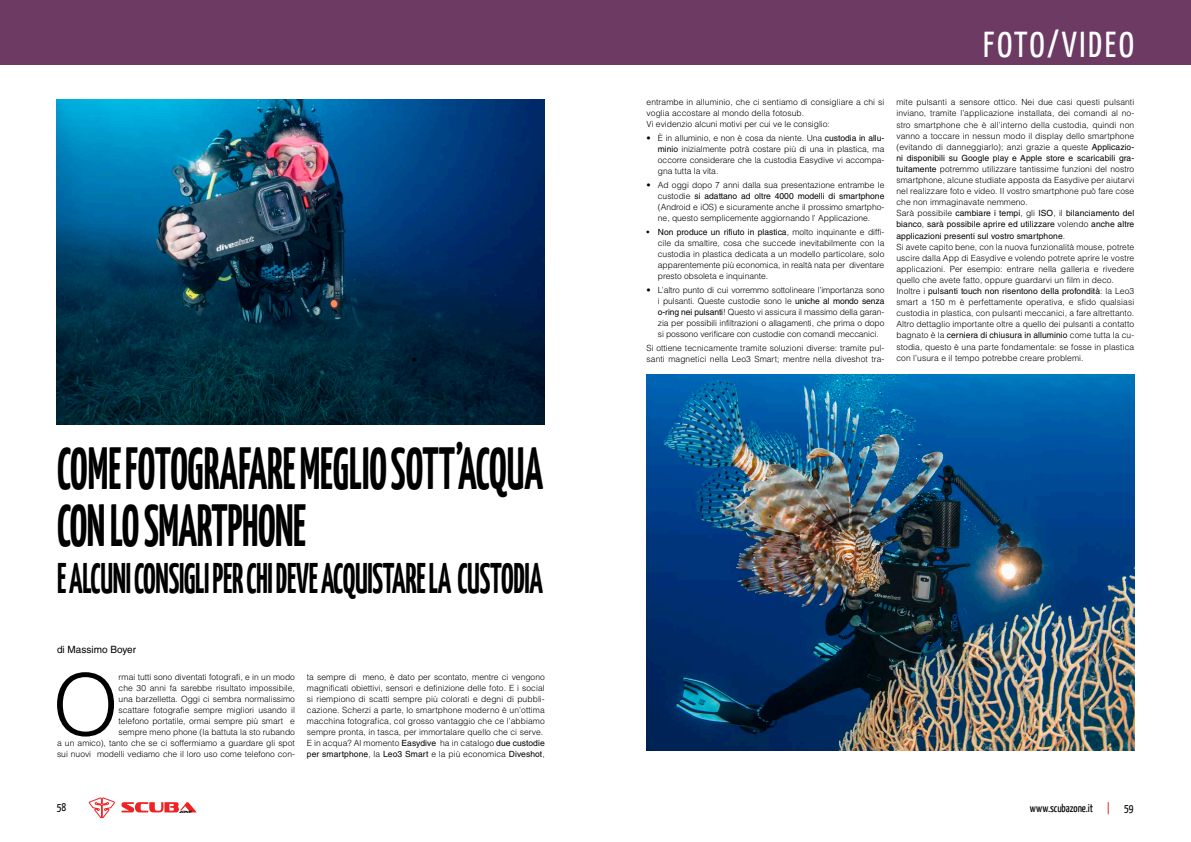
<style>
.page{position:relative;width:1191px;height:842px;background:#fff}
.page>*{position:absolute;margin:0;border:0;box-sizing:border-box;transform-origin:0 0}
.t1{font:300 84.9px "Helvetica LT Std";color:#000}
.t2{font:700 59.3px/57px "Yanone Kaffeesatz";letter-spacing:-.01em;color:#000;scale:.72 1}
.t3{font:700 42.8px "Yanone Kaffeesatz";letter-spacing:-.01em;color:#000;scale:.72 1}
.t4{font:36px "Yanone Kaffeesatz";letter-spacing:.07em;color:#fff}
.t5{font:11.2px "Yanone Kaffeesatz";letter-spacing:-.005em;color:#000}
.t6{font:10px "Helvetica LT Std";color:#000}
.t7{font:300 8.5px/11px "Helvetica LT Std";letter-spacing:.01em;color:#000}
.t8{font:italic 3.3px "Sofachrome Rg";color:#000;scale:.8 1}
.s1{font-weight:400}
</style>
<div class="page">
<svg style="left:88px;top:797px;width:27px;height:22px"></svg>
<svg style="left:121px;top:802px;width:75px;height:10px"></svg>
<svg style="left:1107px;top:802px;width:1px;height:12px"></svg>
<div style="left:0;top:0;width:1191px;height:64px;background:#6c3a62"></div>
<img style="left:57px;top:99px;width:487px;height:325px">
<img style="left:646px;top:374px;width:488px;height:376px">
<h2 class="t2" style="left:57px;top:445px;width:677px">COME FOTOGRAFARE MEGLIO SOTT’ACQUA<br>CON LO SMARTPHONE</h2>
<h3 class="t3" style="left:57px;top:562px;width:676px">E ALCUNI CONSIGLI PER CHI DEVE ACQUISTARE LA CUSTODIA</h3>
<p class="t6" style="left:57px;top:644px;width:80px">di Massimo Boyer</p>
<h1 class="t1" style="left:53px;top:652px;width:68px">O</h1>
<p class="t7" style="left:57px;top:671px;width:239px;text-align:right">rmai tutti sono diventati fotografi, e in un modo<br>che 30 anni fa sarebbe risultato impossibile,<br>una barzelletta. Oggi ci sembra normalissimo<br>scattare fotografie sempre migliori usando il<br>telefono portatile, ormai sempre più smart e<br>sempre meno phone (la battuta la sto rubando<br>a un amico), tanto che se ci soffermiamo a guardare gli spot sui nuovi modelli vediamo che il loro uso come telefono con-</p>
<p class="t7" style="left:307px;top:671px;width:239px">ta sempre di meno, è dato per scontato, mentre ci vengono magnificati obiettivi, sensori e definizione delle foto. E i social si riempiono di scatti sempre più colorati e degni di pubbli&shy;cazione. Scherzi a parte, lo smartphone moderno è un’ottima macchina fotografica, col grosso vantaggio che ce l’abbiamo sempre pronta, in tasca, per immortalare quello che ci serve.<br>E in acqua? Al momento <span class="s1">Easydive</span> ha in catalogo <span class="s1">due custodie per smartphone</span>, la <span class="s1">Leo3 Smart</span> e la più economica <span class="s1">Diveshot</span>,</p>
<h3 class="t4" style="left:983px;top:31px;width:152px">FOTO/VIDEO</h3>
<p class="t7" style="left:646px;top:97px;width:239px">entrambe in alluminio, che ci sentiamo di consigliare a chi si voglia accostare al mondo della fotosub.<br>Vi evidenzio alcuni motivi per cui ve le consiglio:</p>
<p class="t7" style="left:658px;top:133px;width:228px;text-align:justify;text-indent:-11px">• È in alluminio, e non è cosa da niente. Una <span class="s1">custodia in allu&shy;minio</span> inizialmente potrà costare più di una in plastica, ma occorre considerare che la custodia Easydive vi accompa&shy;gna tutta la vita.</p>
<p class="t7" style="left:658px;top:179px;width:228px;text-align:justify;text-indent:-11px">• Ad oggi dopo 7 anni dalla sua presentazione entrambe le custodie <span class="s1">si adattano ad oltre 4000 modelli di smartphone </span>(Android e iOS) e sicuramente anche il prossimo smartpho&shy;ne, questo semplicemente aggiornando l’ Applicazione.</p>
<p class="t7" style="left:658px;top:226px;width:228px;text-align:justify;text-indent:-11px"><span class="s1">• Non produce un rifiuto in plastica</span>, molto inquinante e diffi&shy;cile da smaltire, cosa che succede inevitabilmente con la custodia in plastica dedicata a un modello particolare, solo apparentemente più economica, in realtà nata per diventare presto obsoleta e inquinante.</p>
<p class="t7" style="left:658px;top:284px;width:228px;text-align:justify;text-indent:-11px">• L’altro punto di cui vorremmo sottolineare l’importanza sono i pulsanti. Queste custodie sono le <span class="s1">uniche al mondo senza o-ring nei pulsanti</span>! Questo vi assicura il massimo della garan&shy;zia per possibili infiltrazioni o allagamenti, che prima o dopo si possono verificare con custodie con comandi meccanici.</p>
<p class="t7" style="left:646px;top:342px;width:239px">Si ottiene tecnicamente tramite soluzioni diverse: tramite pul&shy;santi magnetici nella Leo3 Smart; mentre nella diveshot tra-</p>
<p class="t7" style="left:896px;top:97px;width:239px">mite pulsanti a sensore ottico. Nei due casi questi pulsanti inviano, tramite l’applicazione installata, dei comandi al no&shy;stro smartphone che è all’interno della custodia, quindi non vanno a toccare in nessun modo il display dello smartphone (evitando di danneggiarlo); anzi grazie a queste <span class="s1">Applicazio&shy;ni disponibili su Google play e Apple store e scaricabili gra&shy;tuitamente</span> potremmo utilizzare tantissime funzioni del nostro smartphone, alcune studiate apposta da Easydive per aiutarvi nel realizzare foto e video. Il vostro smartphone può fare cose che non immaginavate nemmeno.<br>Sarà possibile <span class="s1">cambiare i tempi</span>, gli <span class="s1">ISO</span>, il <span class="s1">bilanciamento del bianco</span>, <span class="s1">sarà possibile aprire ed utilizzare</span> volendo <span class="s1">anche altre applicazioni presenti sul vostro smartphone</span>.<br>Si avete capito bene, con la nuova funzionalità mouse, potrete uscire dalla App di Easydive e volendo potrete aprire le vostre applicazioni. Per esempio: entrare nella galleria e rivedere quello che avete fatto, oppure guardarvi un film in deco.<br>Inoltre i <span class="s1">pulsanti touch non risentono della profondità</span>: la Leo3 smart a 150 m è perfettamente operativa, e sfido qualsiasi custodia in plastica, con pulsanti meccanici, a fare altrettanto.<br>Altro dettaglio importante oltre a quello dei pulsanti a contatto bagnato è la <span class="s1">cerniera di chiusura in alluminio</span> come tutta la cu&shy;stodia, questo è una parte fondamentale: se fosse in plastica con l’usura e il tempo potrebbe creare problemi.</p>
<h3 class="t5" style="left:57px;top:803px;width:11px">58</h3>
<p class="t8" style="left:179px;top:809px;width:19px">ZONE</p>
<h3 class="t5" style="left:1030px;top:803px;width:65px">www.scubazone.it</h3>
<h3 class="t5" style="left:1124px;top:803px;width:11px">59</h3>
</div>
